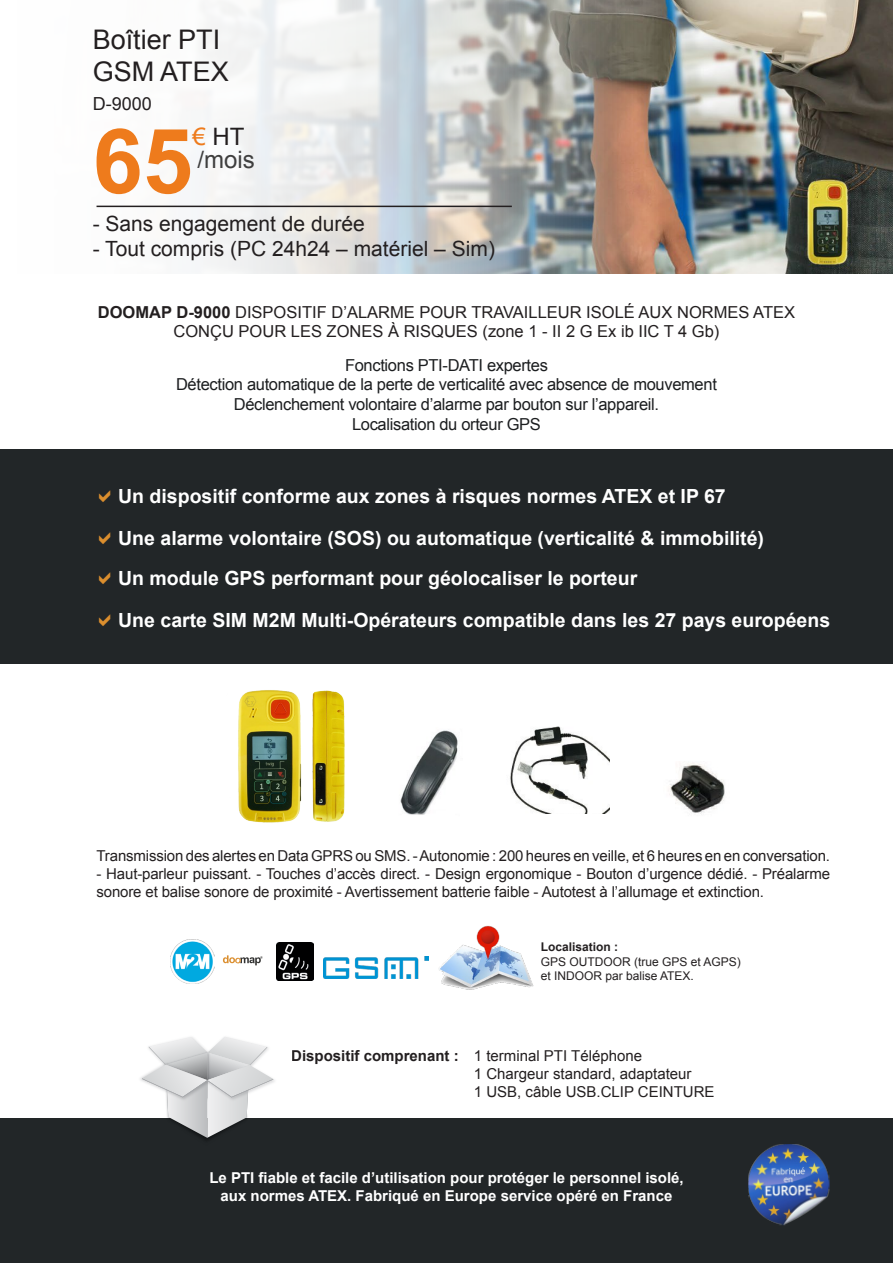
<style>
.page{position:relative;width:893px;height:1263px;background:#fff}
.page>*{position:absolute;margin:0;border:0;box-sizing:border-box;transform-origin:0 0}
.t1{font:700 90px "Arial";color:#ee7b1c}
.t2{font:27px "Arial";color:#231f20}
.t3{font:24px "Arial";color:#3f3f3f}
.t4{font:24px "Arial";color:#231f20}
.t5{font:21px "Arial";color:#231f20}
.t6{font:700 19.5px "Arial";color:#fff}
.t7{font:18px "Arial";color:#231f20}
.t8{font:16.5px "Arial";letter-spacing:-.02em;color:#1c1e20}
.t9{font:16.5px "Arial";color:#231f20}
.t10{font:15px/18px "Arial";letter-spacing:-.01em;color:#231f20}
.t11{font:700 15px "Arial";color:#fff}
.t12{font:700 15px "Arial";color:#231f20}
.t13{font:12px "Arial";color:#231f20}
.t14{font:700 12px "Arial";color:#231f20}
.s1{color:#ee7b1c}
.s2{font-weight:700}
</style>
<div class="page">
<img style="left:541px;top:0;width:352px;height:274px">
<svg style="left:96px;top:0;width:445px;height:274px"></svg>
<div style="left:0;top:1118px;width:893px;height:145px;background:#222628"></div>
<div style="left:0;top:449px;width:893px;height:214px;background:#222628"></div>
<img style="left:439px;top:926px;width:95px;height:64px">
<img style="left:170px;top:939px;width:44px;height:44px">
<img style="left:223px;top:955px;width:40px;height:11px">
<img style="left:276px;top:943px;width:38px;height:37px">
<img style="left:323px;top:957px;width:105px;height:22px">
<svg style="left:142px;top:1037px;width:131px;height:101px"></svg>
<img style="left:238px;top:690px;width:107px;height:133px">
<img style="left:748px;top:1144px;width:82px;height:81px">
<img style="left:400px;top:730px;width:58px;height:85px">
<img style="left:669px;top:763px;width:56px;height:51px">
<img style="left:510px;top:726px;width:100px;height:88px">
<hr style="left:97px;top:206px;width:415px;height:1px;background:#231f20">
<p class="t2" style="left:93px;top:22px;width:129px">Boîtier PTI</p>
<p class="t2" style="left:93px;top:54px;width:138px">GSM ATEX</p>
<p class="t7" style="left:93px;top:92px;width:61px">D-9000</p>
<p class="t1" style="left:93px;top:101px;width:102px">65</p>
<p class="t4" style="left:192px;top:121px;width:54px"><span class="s1">€</span> HT</p>
<p class="t3" style="left:197px;top:144px;width:59px">/mois</p>
<p class="t5" style="left:93px;top:210px;width:273px">- Sans engagement de durée</p>
<p class="t5" style="left:93px;top:235px;width:404px">- Tout compris (PC 24h24 – matériel – Sim)</p>
<p class="t9" style="left:98px;top:301px;width:699px"><span class="s2">DOOMAP D-9000</span> DISPOSITIF D’ALARME POUR TRAVAILLEUR ISOLÉ AUX NORMES ATEX</p>
<p class="t9" style="left:174px;top:321px;width:547px">CONÇU POUR LES ZONES À RISQUES (zone 1 - II 2 G Ex ib IIC T 4 Gb)</p>
<p class="t8" style="left:345px;top:354px;width:204px">Fonctions PTI-DATI expertes</p>
<p class="t8" style="left:176px;top:374px;width:542px">Détection automatique de la perte de verticalité avec absence de mouvement</p>
<p class="t8" style="left:234px;top:394px;width:427px">Déclenchement volontaire d’alarme par bouton sur l’appareil.</p>
<p class="t8" style="left:352px;top:413px;width:190px">Localisation du orteur GPS</p>
<p class="t6" style="left:118px;top:483px;width:609px">Un dispositif conforme aux zones à risques normes ATEX et IP 67</p>
<p class="t6" style="left:118px;top:525px;width:647px">Une alarme volontaire (SOS) ou automatique (verticalité &amp; immobilité)</p>
<p class="t6" style="left:118px;top:565px;width:521px">Un module GPS performant pour géolocaliser le porteur</p>
<p class="t6" style="left:118px;top:607px;width:713px">Une carte SIM M2M Multi-Opérateurs compatible dans les 27 pays européens</p>
<p class="t10" style="left:97px;top:847px;width:735px">Transmission des alertes en Data GPRS ou SMS. - Autonomie : 200 heures en veille, et 6 heures en en conversation.</p>
<p class="t10" style="left:97px;top:865px;width:735px">- Haut-parleur puissant. - Touches d’accès direct. - Design ergonomique - Bouton d’urgence dédié. - Préalarme sonore et balise sonore de proximité - Avertissement batterie faible - Autotest à l’allumage et extinction.</p>
<p class="t14" style="left:541px;top:939px;width:79px">Localisation :</p>
<p class="t13" style="left:541px;top:953px;width:202px">GPS OUTDOOR (true GPS et AGPS)</p>
<p class="t13" style="left:541px;top:968px;width:155px">et INDOOR par balise ATEX.</p>
<p class="t12" style="left:291px;top:1046px;width:169px">Dispositif comprenant :</p>
<p class="t10" style="left:474px;top:1047px;width:170px">1 terminal PTI Téléphone</p>
<p class="t10" style="left:474px;top:1065px;width:219px">1 Chargeur standard, adaptateur</p>
<p class="t10" style="left:474px;top:1083px;width:242px">1 USB, câble USB.CLIP CEINTURE</p>
<p class="t11" style="left:209px;top:1168px;width:476px">Le PTI fiable et facile d’utilisation pour protéger le personnel isolé,</p>
<p class="t11" style="left:221px;top:1186px;width:453px">aux normes ATEX. Fabriqué en Europe service opéré en France</p>
</div>
